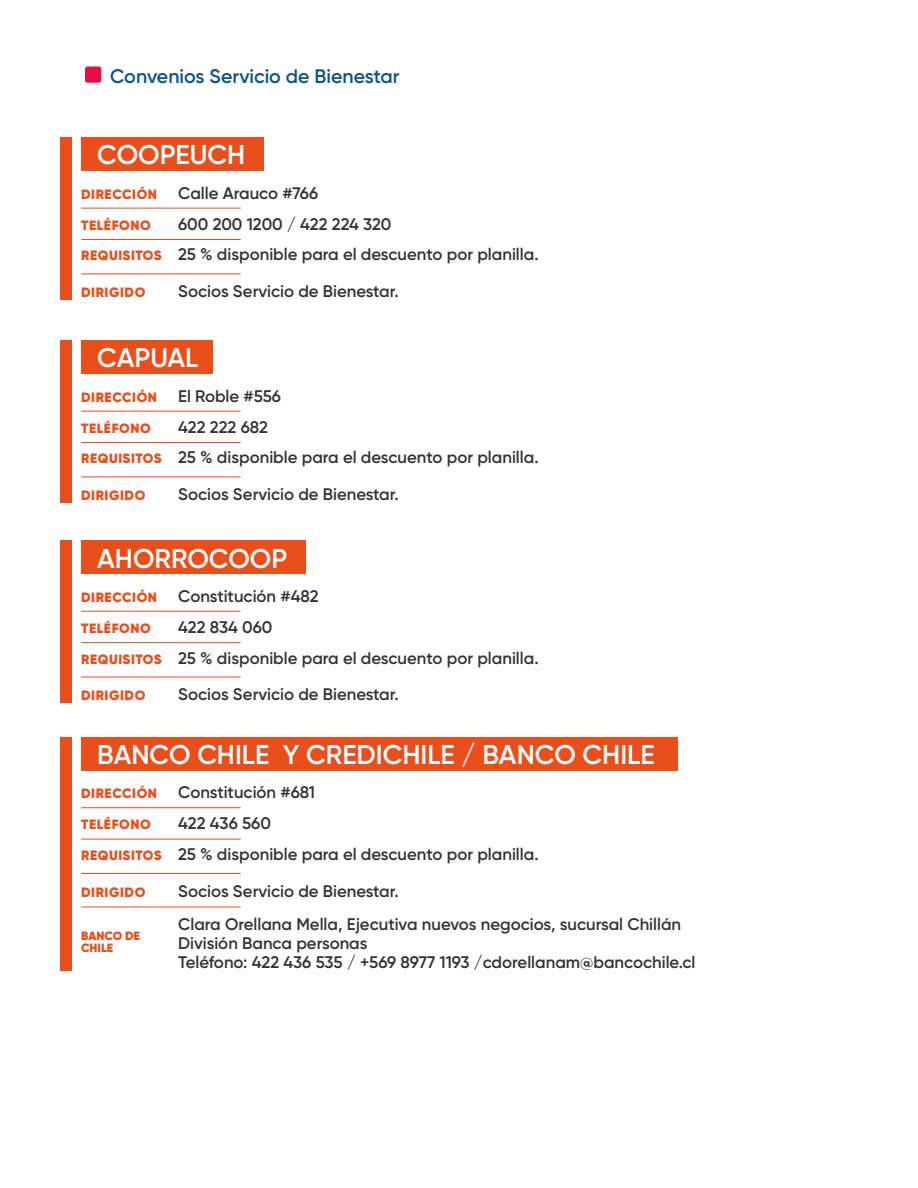
<style>
.page{position:relative;width:918px;height:1188px;background:#fff}
.page>*{position:absolute;margin:0;border:0;box-sizing:border-box;transform-origin:0 0}
.t1{font:600 27px "Gilroy";color:#fff}
.t2{font:600 19.65px "Gilroy";color:#09548c}
.t3{font:600 16.8px/30.9px "Gilroy";color:#343434}
.t4{font:900 13.5px "Gilroy";letter-spacing:.04em;color:#e94e1b}
.t5{font:900 12px/12.8px "Gilroy";color:#e94e1b}
</style>
<div class="page">
<div style="left:81px;top:138px;width:183px;height:33px;background:#e94e1b"></div>
<hr style="left:81px;top:208px;width:160px;height:1px;background:#e94e1b">
<hr style="left:81px;top:239px;width:160px;height:1px;background:#e94e1b">
<hr style="left:81px;top:274px;width:160px;height:1px;background:#e94e1b">
<div style="left:60px;top:138px;width:11px;height:162px;background:#e94e1b"></div>
<div style="left:85px;top:67px;width:16px;height:16px;background:#e50e45;border-radius:3px"></div>
<div style="left:81px;top:341px;width:131px;height:33px;background:#e94e1b"></div>
<hr style="left:81px;top:411px;width:160px;height:1px;background:#e94e1b">
<hr style="left:81px;top:442px;width:160px;height:1px;background:#e94e1b">
<hr style="left:81px;top:477px;width:160px;height:1px;background:#e94e1b">
<div style="left:60px;top:341px;width:11px;height:162px;background:#e94e1b"></div>
<div style="left:81px;top:541px;width:224px;height:33px;background:#e94e1b"></div>
<hr style="left:81px;top:611px;width:160px;height:1px;background:#e94e1b">
<hr style="left:81px;top:642px;width:160px;height:1px;background:#e94e1b">
<hr style="left:81px;top:677px;width:160px;height:1px;background:#e94e1b">
<div style="left:60px;top:541px;width:11px;height:162px;background:#e94e1b"></div>
<div style="left:81px;top:737px;width:597px;height:33px;background:#e94e1b"></div>
<hr style="left:81px;top:807px;width:160px;height:1px;background:#e94e1b">
<hr style="left:81px;top:839px;width:160px;height:1px;background:#e94e1b">
<hr style="left:81px;top:873px;width:160px;height:1px;background:#e94e1b">
<hr style="left:81px;top:907px;width:160px;height:1px;background:#e94e1b">
<div style="left:60px;top:737px;width:11px;height:233px;background:#e94e1b"></div>
<p class="t2" style="left:110px;top:64px;width:291px">Convenios Servicio de Bienestar</p>
<h1 class="t1" style="left:97px;top:138px;width:150px">COOPEUCH</h1>
<p class="t3" style="left:178px;top:177px;width:362px">Calle Arauco #766<br>600 200 1200 / 422 224 320<br>25 % disponible para el descuento por planilla.</p>
<p class="t3" style="left:178px;top:276px;width:222px">Socios Servicio de Bienestar.</p>
<p class="t4" style="left:81px;top:185px;width:77px">DIRECCIÓN</p>
<p class="t4" style="left:81px;top:216px;width:71px">TELÉFONO</p>
<p class="t4" style="left:81px;top:247px;width:82px">REQUISITOS</p>
<p class="t4" style="left:81px;top:284px;width:66px">DIRIGIDO</p>
<h1 class="t1" style="left:97px;top:341px;width:103px">CAPUAL</h1>
<p class="t3" style="left:178px;top:380px;width:362px">El Roble #556<br>422 222 682<br>25 % disponible para el descuento por planilla.</p>
<p class="t3" style="left:178px;top:479px;width:222px">Socios Servicio de Bienestar.</p>
<p class="t4" style="left:81px;top:388px;width:77px">DIRECCIÓN</p>
<p class="t4" style="left:81px;top:419px;width:71px">TELÉFONO</p>
<p class="t4" style="left:81px;top:450px;width:82px">REQUISITOS</p>
<p class="t4" style="left:81px;top:487px;width:66px">DIRIGIDO</p>
<h1 class="t1" style="left:97px;top:541px;width:192px">AHORROCOOP</h1>
<p class="t3" style="left:178px;top:580px;width:362px">Constitución #482<br>422 834 060<br>25 % disponible para el descuento por planilla.</p>
<p class="t3" style="left:178px;top:679px;width:222px">Socios Servicio de Bienestar.</p>
<p class="t4" style="left:81px;top:588px;width:77px">DIRECCIÓN</p>
<p class="t4" style="left:81px;top:619px;width:71px">TELÉFONO</p>
<p class="t4" style="left:81px;top:650px;width:82px">REQUISITOS</p>
<p class="t4" style="left:81px;top:687px;width:66px">DIRIGIDO</p>
<h1 class="t1" style="left:97px;top:738px;width:559px">BANCO CHILE Y CREDICHILE / BANCO CHILE</h1>
<p class="t3" style="left:178px;top:777px;width:362px">Constitución #681<br>422 436 560<br>25 % disponible para el descuento por planilla.</p>
<p class="t3" style="left:178px;top:875px;width:222px">Socios Servicio de Bienestar.</p>
<p class="t5" style="left:81px;top:929px;width:60px">BANCO DE<br>CHILE</p>
<p class="t4" style="left:81px;top:785px;width:77px">DIRECCIÓN</p>
<p class="t4" style="left:81px;top:816px;width:71px">TELÉFONO</p>
<p class="t4" style="left:81px;top:847px;width:82px">REQUISITOS</p>
<p class="t4" style="left:81px;top:884px;width:66px">DIRIGIDO</p>
<p class="t3" style="left:178px;top:915px;width:519px;line-height:18.8px">Clara Orellana Mella, Ejecutiva nuevos negocios, sucursal Chillán<br>División Banca personas<br>Teléfono: 422 436 535 / +569 8977 1193 /cdorellanam@bancochile.cl</p>
</div>
